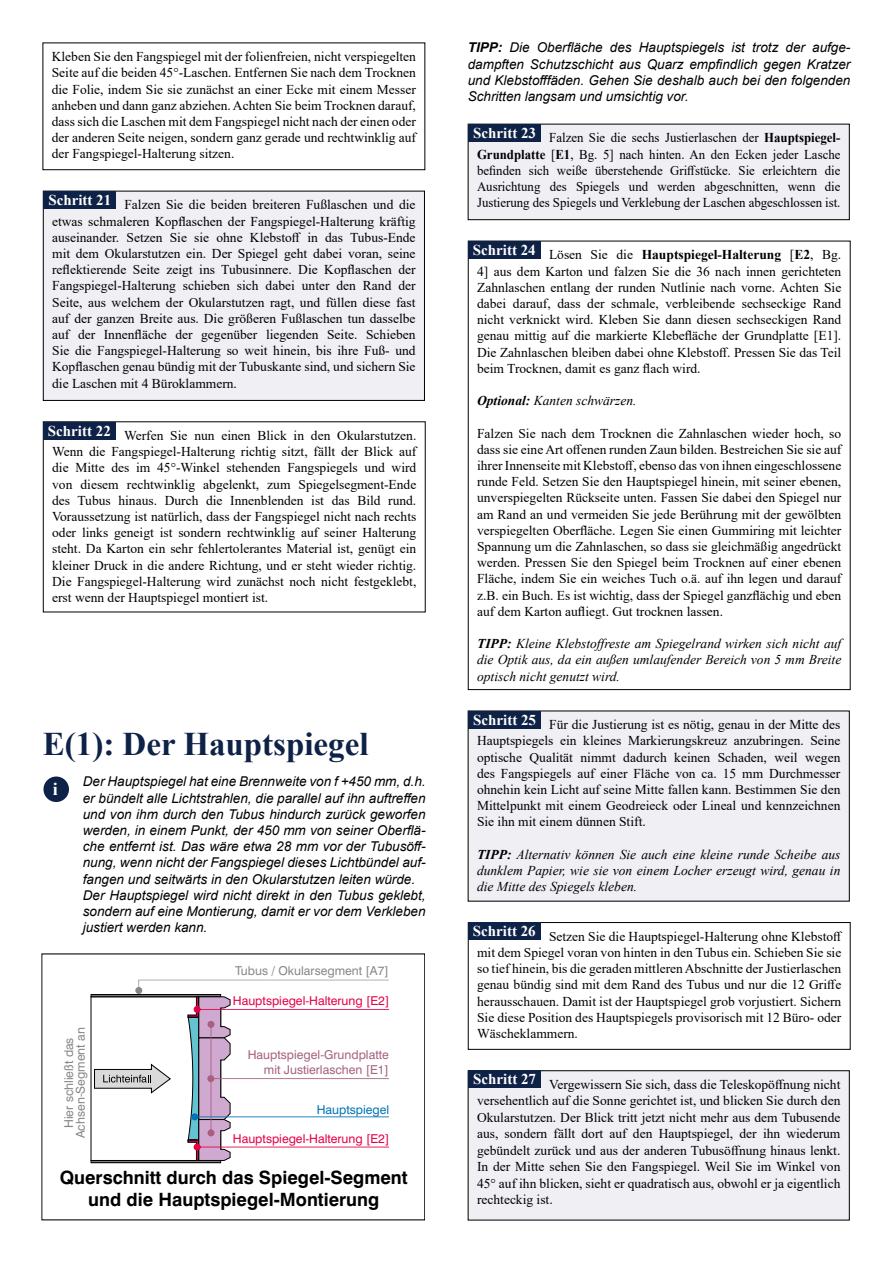
<style>
.page{position:relative;width:893px;height:1263px;background:#fff}
.page>*{position:absolute;margin:0;border:0;box-sizing:border-box;transform-origin:0 0}
.t1{font:700 33px "Times New Roman";color:#0e2146}
.t2{font:700 18.3px/21.9px "Swiss 721 BT";color:#000;text-align:center}
.t3{font:700 18px "Times New Roman";color:#fff}
.t4{font:700 15px "Times New Roman";color:#fff}
.t5{font:13.5px/16.2px "Times New Roman";color:#000;text-align:justify}
.t6{font:italic 13.5px/16.2px "Arial";color:#000;text-align:justify}
.t7{font:italic 13.5px/16.2px "Times New Roman";color:#000;text-align:justify}
.t8{font:13.5px/16.2px "Times New Roman";color:#000;text-align:justify;scale:.95 1}
.t9{font:12.15px/11.7px "Swiss 721 BT";color:#878787;text-align:center}
.t10{font:12.15px "Swiss 721 BT";color:#e50046}
.t11{font:12.15px/14.7px "Swiss 721 BT";color:#a76080;text-align:right}
.t12{font:12.15px "Swiss 721 BT";color:#0074b2}
.s1{font-weight:700}
</style>
<div class="page">
<div style="left:43px;top:43px;width:382px;height:127px;border:1px solid #000"></div>
<div style="left:43px;top:191px;width:381px;height:209px;background:#efeff4"></div>
<div style="left:43px;top:191px;width:382px;height:210px;border:1px solid #000"></div>
<div style="left:44px;top:191px;width:72px;height:18px;background:#0e2146"></div>
<div style="left:43px;top:422px;width:73px;height:18px;background:#0e2146"></div>
<div style="left:468px;top:124px;width:381px;height:96px;background:#efeff4"></div>
<div style="left:468px;top:124px;width:382px;height:96px;border:1px solid #000"></div>
<div style="left:468px;top:124px;width:73px;height:18px;background:#0e2146"></div>
<div style="left:43px;top:776px;width:26px;height:26px;background:#0e2146;border-radius:50%"></div>
<div style="left:91px;top:1160px;width:130px;height:3px;border:1px solid #000"></div>
<svg style="left:91px;top:980px;width:298px;height:181px"></svg>
<div style="left:468px;top:241px;width:72px;height:18px;background:#0e2146"></div>
<div style="left:468px;top:711px;width:381px;height:190px;background:#efeff4"></div>
<div style="left:468px;top:711px;width:73px;height:17px;background:#0e2146"></div>
<div style="left:468px;top:922px;width:383px;height:128px;border:1px solid #000"></div>
<div style="left:468px;top:922px;width:72px;height:18px;background:#0e2146"></div>
<div style="left:468px;top:1071px;width:381px;height:149px;background:#efeff4"></div>
<div style="left:468px;top:1070px;width:382px;height:150px;border:1px solid #000"></div>
<div style="left:468px;top:1070px;width:73px;height:18px;background:#0e2146"></div>
<p class="t5" style="left:52px;top:48px;width:366px">Kleben Sie den Fangspiegel mit der folienfreien, nicht verspiegelten Seite auf die beiden 45°-Laschen. Entfernen Sie nach dem Trocknen die Folie, indem Sie sie zunächst an einer Ecke mit einem Messer anheben und dann ganz abziehen. Achten Sie beim Trocknen darauf, dass sich die Laschen mit dem Fangspiegel nicht nach der einen oder der anderen Seite neigen, sondern ganz gerade und rechtwinklig auf der Fangspiegel-Halterung sitzen.</p>
<p class="t5" style="left:52px;top:196px;width:365px;text-indent:72px">Falzen Sie die beiden breiteren Fußlaschen und die etwas schmaleren Kopflaschen der Fangspiegel-Halterung kräftig auseinander. Setzen Sie sie ohne Klebstoff in das Tubus-Ende mit dem Okularstutzen ein. Der Spiegel geht dabei voran, seine reflektierende Seite zeigt ins Tubusinnere. Die Kopflaschen der Fangspiegel-Halterung schieben sich dabei unter den Rand der Seite, aus welchem der Okularstutzen ragt, und füllen diese fast auf der ganzen Breite aus. Die größeren Fußlaschen tun dasselbe auf der Innenfläche der gegenüber liegenden Seite. Schieben Sie die Fangspiegel-Halterung so weit hinein, bis ihre Fuß- und Kopflaschen genau bündig mit der Tubuskante sind, und sichern Sie die Laschen mit 4 Büroklammern.</p>
<p class="t4" style="left:48px;top:189px;width:64px">Schritt 21</p>
<p class="t4" style="left:48px;top:420px;width:64px">Schritt 22</p>
<p class="t5" style="left:52px;top:427px;width:366px;text-indent:72px">Werfen Sie nun einen Blick in den Okularstutzen.<br>Wenn die Fangspiegel-Halterung richtig sitzt, fällt der Blick auf die Mitte des im 45°-Winkel stehenden Fangspiegels und wird von diesem rechtwinklig abgelenkt, zum Spiegelsegment-Ende des Tubus hinaus. Durch die Innenblenden ist das Bild rund.<br>Voraussetzung ist natürlich, dass der Fangspiegel nicht nach rechts oder links geneigt ist sondern rechtwinklig auf seiner Halterung steht. Da Karton ein sehr fehlertolerantes Material ist, genügt ein kleiner Druck in die andere Richtung, und er steht wieder richtig.<br>Die Fangspiegel-Halterung wird zunächst noch nicht festgeklebt, erst wenn der Hauptspiegel montiert ist.</p>
<p class="t1" style="left:43px;top:720px;width:327px">E(1): Der Hauptspiegel</p>
<p class="t6" style="left:83px;top:774px;width:344px">Der Hauptspiegel hat eine Brennweite von f +450 mm, d.h. er bündelt alle Lichtstrahlen, die parallel auf ihn auftreffen und von ihm durch den Tubus hindurch zurück geworfen werden, in einem Punkt, der 450 mm von seiner Oberflä&shy;che entfernt ist. Das wäre etwa 28 mm vor der Tubusöff&shy;nung, wenn nicht der Fangspiegel dieses Lichtbündel auf&shy;fangen und seitwärts in den Okularstutzen leiten würde.</p>
<p class="t6" style="left:83px;top:887px;width:344px">Der Hauptspiegel wird nicht direkt in den Tubus geklebt, sondern auf eine Montierung, damit er vor dem Verkleben justiert werden kann.</p>
<p class="t3" style="left:53px;top:776px;width:7px">i</p>
<p class="t9" style="left:235px;top:965px;width:155px">Tubus / Okularsegment [A7]</p>
<p class="t9" style="left:63px;top:1138px;width:112px;rotate:-90deg">Hier schließt das<br>Achsen-Segment an</p>
<p class="t10" style="left:233px;top:993px;width:158px">Hauptspiegel-Halterung [E2]</p>
<p class="t11" style="left:248px;top:1047px;width:143px">Hauptspiegel-Grundplatte mit Justierlaschen [E1]</p>
<p class="t12" style="left:317px;top:1102px;width:74px">Hauptspiegel</p>
<p class="t10" style="left:233px;top:1131px;width:158px">Hauptspiegel-Halterung [E2]</p>
<p class="t2" style="left:60px;top:1166px;width:349px">Querschnitt durch das Spiegel-Segment und die Hauptspiegel-Montierung</p>
<p class="t6" style="left:468px;top:40px;width:384px"><span class="s1">TIPP:</span> Die Oberfläche des Hauptspiegels ist trotz der aufge&shy;dampften Schutzschicht aus Quarz empfindlich gegen Kratzer und Klebstofffäden. Gehen Sie deshalb auch bei den folgenden Schritten langsam und umsichtig vor.</p>
<p class="t4" style="left:473px;top:122px;width:64px">Schritt 23</p>
<p class="t8" style="left:477px;top:129px;width:384px;text-indent:72px">Falzen Sie die sechs Justierlaschen der <span class="s1">Hauptspiegel-Grundplatte</span> [<span class="s1">E1</span>, Bg. 5] nach hinten. An den Ecken jeder Lasche befinden sich weiße überstehende Griffstücke. Sie erleichtern die Ausrichtung des Spiegels und werden abgeschnitten, wenn die Justierung des Spiegels und Verklebung der Laschen abgeschlossen ist.</p>
<p class="t4" style="left:473px;top:239px;width:64px">Schritt 24</p>
<p class="t5" style="left:477px;top:246px;width:366px;text-indent:72px">Lösen Sie die <span class="s1">Hauptspiegel-Halterung</span> [<span class="s1">E2</span>, Bg.<br>4] aus dem Karton und falzen Sie die 36 nach innen gerichteten Zahnlaschen entlang der runden Nutlinie nach vorne. Achten Sie dabei darauf, dass der schmale, verbleibende sechseckige Rand nicht verknickt wird. Kleben Sie dann diesen sechseckigen Rand genau mittig auf die markierte Klebefläche der Grundplatte [E1].<br>Die Zahnlaschen bleiben dabei ohne Klebstoff. Pressen Sie das Teil beim Trocknen, damit es ganz flach wird.</p>
<p class="t7" style="left:477px;top:392px;width:161px"><span class="s1">Optional:</span> Kanten schwärzen.</p>
<p class="t5" style="left:477px;top:424px;width:366px">Falzen Sie nach dem Trocknen die Zahnlaschen wieder hoch, so dass sie eine Art offenen runden Zaun bilden. Bestreichen Sie sie auf ihrer Innenseite mit Klebstoff, ebenso das von ihnen eingeschlossene runde Feld. Setzen Sie den Hauptspiegel hinein, mit seiner ebenen, unverspiegelten Rückseite unten. Fassen Sie dabei den Spiegel nur am Rand an und vermeiden Sie jede Berührung mit der gewölbten verspiegelten Oberfläche. Legen Sie einen Gummiring mit leichter Spannung um die Zahnlaschen, so dass sie gleichmäßig angedrückt werden. Pressen Sie den Spiegel beim Trocknen auf einer ebenen Fläche, indem Sie ein weiches Tuch o.ä. auf ihn legen und darauf z.B. ein Buch. Es ist wichtig, dass der Spiegel ganzflächig und eben auf dem Karton aufliegt. Gut trocknen lassen.</p>
<p class="t7" style="left:477px;top:635px;width:366px"><span class="s1">TIPP:</span> Kleine Klebstoffreste am Spiegelrand wirken sich nicht auf die Optik aus, da ein außen umlaufender Bereich von 5 mm Breite optisch nicht genutzt wird.</p>
<p class="t4" style="left:473px;top:709px;width:64px">Schritt 25</p>
<p class="t5" style="left:477px;top:716px;width:365px;text-indent:72px">Für die Justierung ist es nötig, genau in der Mitte des Hauptspiegels ein kleines Markierungskreuz anzubringen. Seine optische Qualität nimmt dadurch keinen Schaden, weil wegen des Fangspiegels auf einer Fläche von ca. 15 mm Durchmesser ohnehin kein Licht auf seine Mitte fallen kann. Bestimmen Sie den Mittelpunkt mit einem Geodreieck oder Lineal und kennzeichnen Sie ihn mit einem dünnen Stift.</p>
<p class="t7" style="left:477px;top:846px;width:365px"><span class="s1">TIPP:</span> Alternativ können Sie auch eine kleine runde Scheibe aus dunklem Papier, wie sie von einem Locher erzeugt wird, genau in die Mitte des Spiegels kleben.</p>
<p class="t4" style="left:473px;top:921px;width:64px">Schritt 26</p>
<p class="t5" style="left:477px;top:928px;width:367px;text-indent:72px">Setzen Sie die Hauptspiegel-Halterung ohne Klebstoff mit dem Spiegel voran von hinten in den Tubus ein. Schieben Sie sie so tief hinein, bis die geraden mittleren Abschnitte der Justierlaschen genau bündig sind mit dem Rand des Tubus und nur die 12 Griffe herausschauen. Damit ist der Hauptspiegel grob vorjustiert. Sichern Sie diese Position des Hauptspiegels provisorisch mit 12 Büro- oder Wäscheklammern.</p>
<p class="t4" style="left:473px;top:1068px;width:64px">Schritt 27</p>
<p class="t5" style="left:477px;top:1076px;width:365px;text-indent:72px">Vergewissern Sie sich, dass die Teleskopöffnung nicht versehentlich auf die Sonne gerichtet ist, und blicken Sie durch den Okularstutzen. Der Blick tritt jetzt nicht mehr aus dem Tubusende aus, sondern fällt dort auf den Hauptspiegel, der ihn wiederum gebündelt zurück und aus der anderen Tubusöffnung hinaus lenkt.<br>In der Mitte sehen Sie den Fangspiegel. Weil Sie im Winkel von 45° auf ihn blicken, sieht er quadratisch aus, obwohl er ja eigentlich rechteckig ist.</p>
</div>
